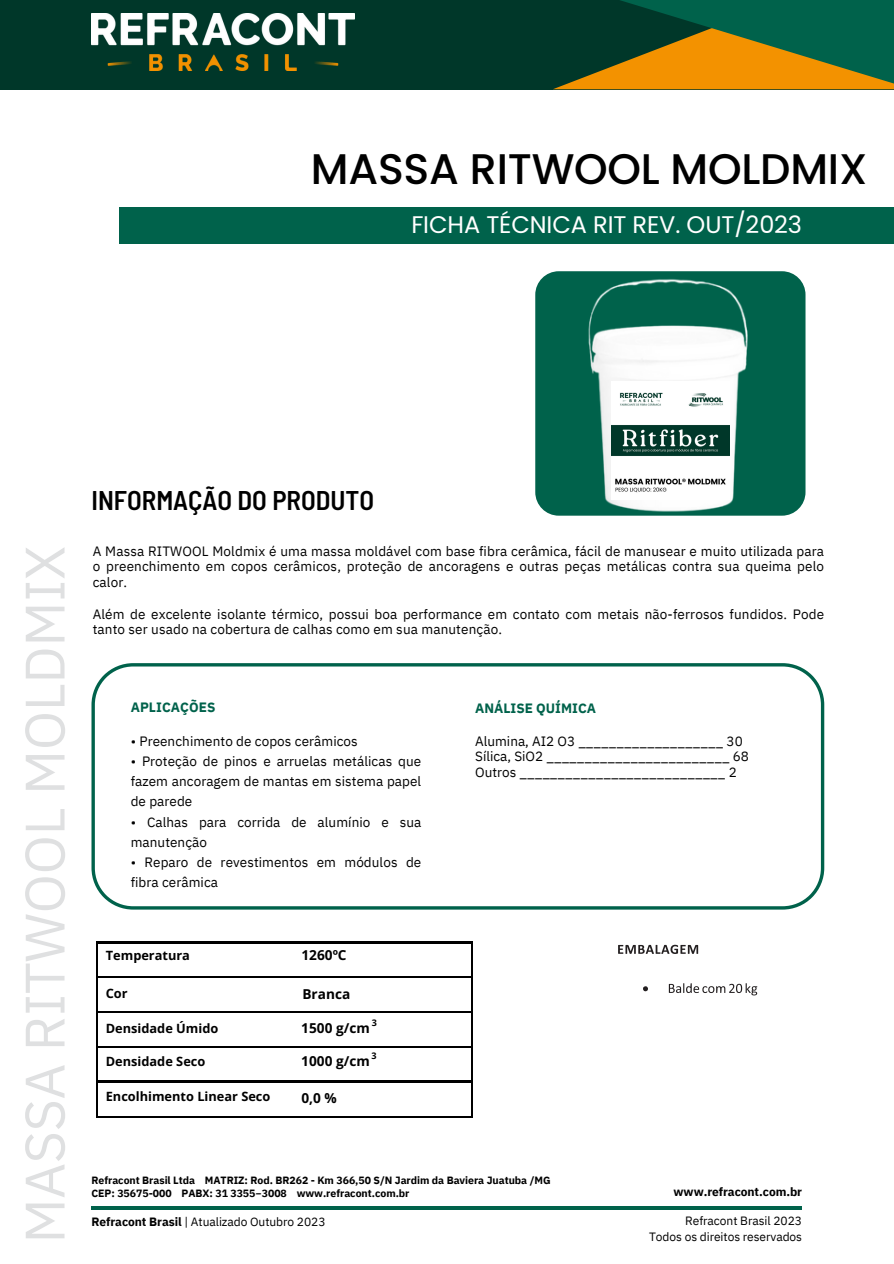
<style>
.page{position:relative;width:894px;height:1264px;background:#fff}
.page>*{position:absolute;margin:0;border:0;box-sizing:border-box;transform-origin:0 0}
.t1{font:55.5px "IBM Plex Sans";letter-spacing:-.005em;color:#dfe0e1}
.t2{font:500 42.75px "Poppins";letter-spacing:-.005em;color:#000}
.t3{font:600 semi-condensed 27px "Barlow";color:#000}
.t4{font:24px "Poppins";letter-spacing:-.005em;color:#fff}
.t5{font:700 13.65px "Open Sans";color:#000}
.t6{font:13.5px/20.2px "IBM Plex Sans";letter-spacing:.005em;color:#000}
.t7{font:700 13.5px "IBM Plex Sans";color:#00624b}
.t8{font:700 12.75px "Open Sans";color:#000}
.t9{font:12px "IBM Plex Sans";letter-spacing:-.005em;color:#000}
.t10{font:700 12px "IBM Plex Sans";letter-spacing:-.005em;color:#000}
.t11{font:700 10.5px "IBM Plex Sans";letter-spacing:-.005em;color:#000}
.t12{font:700 9px "Open Sans";color:#000}
.s1{font-weight:700}
</style>
<div class="page">
<div style="left:119px;top:207px;width:774px;height:37px;background:#00624b"></div>
<svg style="left:91px;top:663px;width:733px;height:246px"></svg>
<div style="left:0;top:0;width:893px;height:89px;background:#003729"></div>
<svg style="left:553px;top:0;width:340px;height:89px"></svg>
<img style="left:92px;top:14px;width:262px;height:56px">
<img style="left:539px;top:271px;width:267px;height:245px">
<img style="left:611px;top:381px;width:118px;height:118px">
<hr style="left:97px;top:941px;width:375px;height:2px;background:#000">
<hr style="left:97px;top:942px;width:1px;height:175px;background:#000">
<hr style="left:97px;top:1116px;width:375px;height:1px;background:#000">
<hr style="left:471px;top:942px;width:1px;height:175px;background:#000">
<hr style="left:97px;top:976px;width:375px;height:1px;background:#000">
<hr style="left:97px;top:1011px;width:375px;height:1px;background:#000">
<hr style="left:97px;top:1046px;width:375px;height:1px;background:#000">
<hr style="left:97px;top:1080px;width:375px;height:2px;background:#000">
<svg style="left:643px;top:986px;width:4px;height:5px"></svg>
<svg style="left:618px;top:944px;width:80px;height:10px"></svg>
<svg style="left:668px;top:983px;width:89px;height:12px"></svg>
<hr style="left:91px;top:1206px;width:710px;height:3px;background:#00624b">
<p class="t2" style="left:311px;top:139px;width:557px">MASSA RITWOOL MOLDMIX</p>
<p class="t4" style="left:411px;top:208px;width:392px">FICHA TÉCNICA RIT REV. OUT/2023</p>
<p class="t1" style="left:8px;top:1243px;width:699px;rotate:-90deg">MASSA RITWOOL MOLDMIX</p>
<p class="t3" style="left:91px;top:483px;width:284px">INFORMAÇÃO DO PRODUTO</p>
<p class="t6" style="left:93px;top:542px;width:732px;line-height:15.8px;text-align:justify">A Massa RITWOOL Moldmix é uma massa moldável com base fibra cerâmica, fácil de manusear e muito utilizada para o preenchimento em copos cerâmicos, proteção de ancoragens e outras peças metálicas contra sua queima pelo calor.</p>
<p class="t6" style="left:93px;top:605px;width:732px;line-height:15.8px">Além de excelente isolante térmico, possui boa performance em contato com metais não-ferrosos fundidos. Pode tanto ser usado na cobertura de calhas como em sua manutenção.</p>
<p class="t7" style="left:131px;top:698px;width:86px">APLICAÇÕES</p>
<p class="t6" style="left:131px;top:730px;width:228px">• Preenchimento de copos cerâmicos</p>
<p class="t6" style="left:131px;top:750px;width:292px;text-align:justify">• Proteção de pinos e arruelas metálicas que fazem ancoragem de mantas em sistema papel de parede</p>
<p class="t6" style="left:131px;top:811px;width:292px">• Calhas para corrida de alumínio e sua manutenção</p>
<p class="t6" style="left:131px;top:852px;width:292px">• Reparo de revestimentos em módulos de fibra cerâmica</p>
<p class="t8" style="left:106px;top:945px;width:86px">Temperatura</p>
<p class="t8" style="left:106px;top:984px;width:23px">Cor</p>
<p class="t5" style="left:301px;top:945px;width:47px">1260ºC</p>
<p class="t5" style="left:302px;top:984px;width:49px">Branca</p>
<p class="t8" style="left:106px;top:1019px;width:114px">Densidade Úmido</p>
<p class="t12" style="left:372px;top:1016px;width:7px">3</p>
<p class="t5" style="left:301px;top:1018px;width:70px">1500 g/cm</p>
<p class="t8" style="left:106px;top:1052px;width:101px">Densidade Seco</p>
<p class="t12" style="left:371px;top:1049px;width:7px">3</p>
<p class="t5" style="left:301px;top:1050px;width:70px">1000 g/cm</p>
<p class="t8" style="left:106px;top:1087px;width:166px">Encolhimento Linear Seco</p>
<p class="t5" style="left:301px;top:1087px;width:37px">0,0 %</p>
<p class="t7" style="left:475px;top:699px;width:122px">ANÁLISE QUÍMICA</p>
<p class="t6" style="left:475px;top:730px;width:269px">Alumina, AI2 O3 ___________________ 30</p>
<p class="t6" style="left:475px;top:746px;width:275px">Sílica, SiO2 ________________________ 68</p>
<p class="t6" style="left:475px;top:761px;width:263px">Outros ___________________________ 2</p>
<p class="t11" style="left:91px;top:1173px;width:460px">Refracont Brasil Ltda MATRIZ: Rod. BR262 - Km 366,50 S/N Jardim da Baviera Juatuba /MG</p>
<p class="t11" style="left:91px;top:1185px;width:319px">CEP: 35675-000 PABX: 31 3355−3008 www.refracont.com.br</p>
<p class="t9" style="left:91px;top:1213px;width:235px"><span class="s1">Refracont Brasil</span> | Atualizado Outubro 2023</p>
<p class="t9" style="left:685px;top:1212px;width:118px">Refracont Brasil 2023</p>
<p class="t9" style="left:649px;top:1228px;width:154px">Todos os direitos reservados</p>
<p class="t10" style="left:673px;top:1183px;width:130px">www.refracont.com.br</p>
</div>
